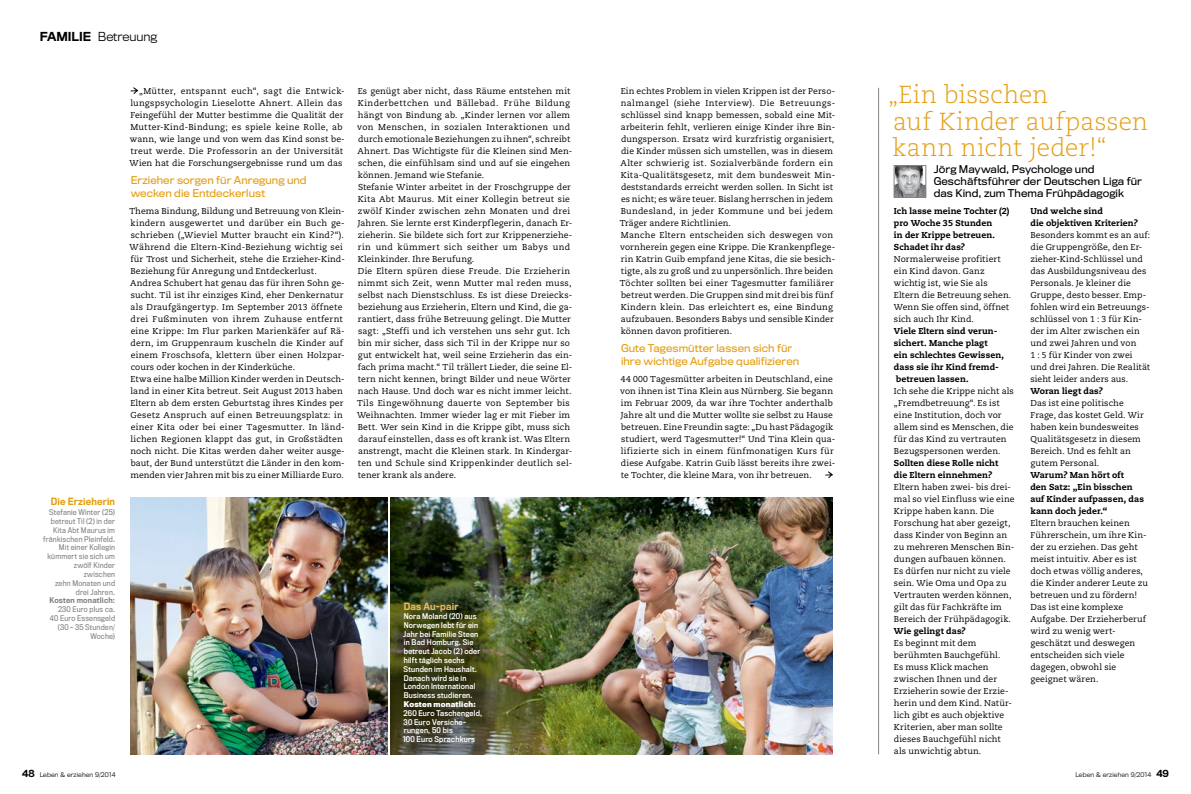
<style>
.page{position:relative;width:1191px;height:794px;background:#fff}
.page>*{position:absolute;margin:0;border:0;box-sizing:border-box;transform-origin:0 0}
.t1{font:300 24.6px/26.6px "Caecilia LT Std";letter-spacing:.005em;color:#e49f15}
.t2{font:300 11.5px "Titling Gothic FB Normal";color:#000}
.t3{font:10px/13px "Titling Gothic FB Normal";letter-spacing:.005em;color:#e49f15}
.t4{font:10px/12px "Titling Gothic FB Normal";letter-spacing:.005em;color:#000}
.t5{font:500 9.3px "Titling Gothic FB Narrow";letter-spacing:.02em;color:#e49f15}
.t6{font:500 9.3px "Titling Gothic FB Narrow";letter-spacing:.02em;color:#ecb85f}
.t7{font:8.6px/12px "Caecilia LT Std";letter-spacing:.015em;color:#000}
.t8{font:800 8.6px/12px "Caecilia LT Std";letter-spacing:.005em;color:#000}
.t9{font:7.3px/8.8px "Titling Gothic FB Narrow Standard";letter-spacing:.025em;color:#fff}
.t10{font:7.3px/8.8px "Titling Gothic FB Narrow";letter-spacing:.025em;color:#808285;text-align:right}
.t11{font:700 7.3px "Titling Gothic FB Narrow";letter-spacing:.025em;color:#fff}
.t12{font:500 7.3px "Titling Gothic FB Narrow";letter-spacing:.03em;color:#808285}
.t13{font:300 6px "Titling Gothic FB Normal";letter-spacing:.02em;color:#000}
.s1{font-weight:500}
.s2{font-weight:500;font-size:9px}
</style>
<div class="page">
<img style="left:390px;top:497px;width:443px;height:257px">
<div style="left:405px;top:604px;width:89px;height:151px;background:#000;opacity:.75"></div>
<svg style="left:131px;top:87px;width:7px;height:7px"></svg>
<svg style="left:825px;top:471px;width:8px;height:7px"></svg>
<img style="left:896px;top:167px;width:28px;height:28px">
<div style="left:894px;top:165px;width:32px;height:32px;border:1px solid #808285"></div>
<img style="left:131px;top:497px;width:256px;height:257px">
<hr style="left:878px;top:88px;width:1px;height:666px;background:#808285">
<h2 class="t2" style="left:40px;top:30px;width:119px"><span class="s1">FAMILIE</span> Betreuung</h2>
<p class="t5" style="left:51px;top:496px;width:66px">Die Erzieherin</p>
<p class="t10" style="left:43px;top:508px;width:73px">Stefanie Winter (25) betreut Til (2) in der<br>Kita Abt Maurus im fränkischen Pleinfeld.<br>Mit einer Kollegin kümmert sie sich um zwölf Kinder zwischen<br>zehn Monaten und drei Jahren.</p>
<p class="t12" style="left:49px;top:596px;width:67px">Kosten monatlich:</p>
<p class="t10" style="left:50px;top:605px;width:67px">230 Euro plus ca.<br>40 Euro Essensgeld (30 – 35 Stunden/<br>Woche)</p>
<p class="t7" style="left:130px;top:85px;width:217px;text-indent:9px">„Mütter, entspannt euch“, sagt die Entwick&shy;lungspsychologin Lieselotte Ahnert. Allein das Feingefühl der Mutter bestimme die Qualität der Mutter-Kind-Bindung; es spiele keine Rolle, ab wann, wie lange und von wem das Kind sonst be&shy;treut werde. Die Professorin an der Universität Wien hat die Forschungsergebnisse rund um das</p>
<p class="t7" style="left:130px;top:205px;width:217px">Thema Bindung, Bildung und Betreuung von Klein&shy;kindern ausgewertet und darüber ein Buch ge&shy;schrieben („Wieviel Mutter braucht ein Kind?“).<br>Während die Eltern-Kind-Beziehung wichtig sei für Trost und Sicherheit, stehe die Erzieher-Kind-Beziehung für Anregung und Entdeckerlust.<br>Andrea Schubert hat genau das für ihren Sohn ge&shy;sucht. Til ist ihr einziges Kind, eher Denkernatur als Draufgängertyp. Im September 2013 öffnete drei Fußminuten von ihrem Zuhause entfernt eine Krippe: Im Flur parken Marienkäfer auf Rä&shy;dern, im Gruppenraum kuscheln die Kinder auf einem Froschsofa, klettern über einen Holzpar&shy;cours oder kochen in der Kinderküche.<br>Etwa eine halbe Million Kinder werden in Deutsch&shy;land in einer Kita betreut. Seit August 2013 haben Eltern ab dem ersten Geburtstag ihres Kindes per Gesetz Anspruch auf einen Betreuungsplatz: in einer Kita oder bei einer Tagesmutter. In länd&shy;lichen Regionen klappt das gut, in Großstädten noch nicht. Die Kitas werden daher weiter ausge&shy;baut, der Bund unterstützt die Länder in den kom&shy;menden vier Jahren mit bis zu einer Milliarde Euro.</p>
<p class="t3" style="left:131px;top:174px;width:177px">Erzieher sorgen für Anregung und wecken die Entdeckerlust</p>
<p class="t7" style="left:357px;top:85px;width:217px">Es genügt aber nicht, dass Räume entstehen mit Kinderbettchen und Bällebad. Frühe Bildung hängt von Bindung ab. „Kinder lernen vor allem von Menschen, in sozialen Interaktionen und durch emotionale Beziehungen zu ihnen“, schreibt Ahnert. Das Wichtigste für die Kleinen sind Men&shy;schen, die einfühlsam sind und auf sie eingehen können. Jemand wie Stefanie.<br>Stefanie Winter arbeitet in der Froschgruppe der Kita Abt Maurus. Mit einer Kollegin betreut sie zwölf Kinder zwischen zehn Monaten und drei Jahren. Sie lernte erst Kinderpflegerin, danach Er&shy;zieherin. Sie bildete sich fort zur Krippenerziehe&shy;rin und kümmert sich seither um Babys und Kleinkinder. Ihre Berufung.<br>Die Eltern spüren diese Freude. Die Erzieherin nimmt sich Zeit, wenn Mutter mal reden muss, selbst nach Dienstschluss. Es ist diese Dreiecks&shy;beziehung aus Erzieherin, Eltern und Kind, die ga&shy;rantiert, dass frühe Betreuung gelingt. Die Mutter sagt: „Steffi und ich verstehen uns sehr gut. Ich bin mir sicher, dass sich Til in der Krippe nur so gut entwickelt hat, weil seine Erzieherin das ein&shy;fach prima macht.“ Til trällert Lieder, die seine El&shy;tern nicht kennen, bringt Bilder und neue Wörter nach Hause. Und doch war es nicht immer leicht.<br>Tils Eingewöhnung dauerte von September bis Weihnachten. Immer wieder lag er mit Fieber im Bett. Wer sein Kind in die Krippe gibt, muss sich darauf einstellen, dass es oft krank ist. Was Eltern anstrengt, macht die Kleinen stark. In Kindergar&shy;ten und Schule sind Krippenkinder deutlich sel&shy;tener krank als andere.</p>
<p class="t6" style="left:404px;top:601px;width:56px">Das Au-pair</p>
<p class="t9" style="left:403px;top:612px;width:79px">Nora Moland (20) aus<br>Norwegen lebt für ein<br>Jahr bei Familie Steen in Bad Homburg. Sie betreut Jacob (2) oder hilft täglich sechs<br>Stunden im Haushalt.<br>Danach wird sie in<br>London International<br>Business studieren.</p>
<p class="t11" style="left:404px;top:700px;width:73px">Kosten monatlich:</p>
<p class="t9" style="left:403px;top:709px;width:81px">260 Euro Taschengeld,<br>30 Euro Versiche&shy;rungen, 50 bis<br>100 Euro Sprachkurs</p>
<p class="t7" style="left:620px;top:85px;width:217px">Ein echtes Problem in vielen Krippen ist der Perso&shy;nalmangel (siehe Interview). Die Betreuungs&shy;schlüssel sind knapp bemessen, sobald eine Mit&shy;arbeiterin fehlt, verlieren einige Kinder ihre Bin&shy;dungsperson. Ersatz wird kurzfristig organisiert, die Kinder müssen sich umstellen, was in diesem Alter schwierig ist. Sozialverbände fordern ein Kita-Qualitätsgesetz, mit dem bundesweit Min&shy;deststandards erreicht werden sollen. In Sicht ist es nicht; es wäre teuer. Bislang herrschen in jedem Bundesland, in jeder Kommune und bei jedem Träger andere Richtlinien.<br>Manche Eltern entscheiden sich deswegen von vornherein gegen eine Krippe. Die Krankenpflege&shy;rin Katrin Guib empfand jene Kitas, die sie besich&shy;tigte, als zu groß und zu unpersönlich. Ihre beiden Töchter sollten bei einer Tagesmutter familiärer betreut werden. Die Gruppen sind mit drei bis fünf Kindern klein. Das erleichtert es, eine Bindung aufzubauen. Besonders Babys und sensible Kinder können davon profitieren.</p>
<p class="t7" style="left:620px;top:373px;width:216px">44 000 Tagesmütter arbeiten in Deutschland, eine von ihnen ist Tina Klein aus Nürnberg. Sie begann im Februar 2009, da war ihre Tochter anderthalb Jahre alt und die Mutter wollte sie selbst zu Hause betreuen. Eine Freundin sagte: „Du hast Pädagogik studiert, werd Tagesmutter!“ Und Tina Klein qua&shy;lifizierte sich in einem fünfmonatigen Kurs für diese Aufgabe. Katrin Guib lässt bereits ihre zwei&shy;te Tochter, die kleine Mara, von ihr betreuen.</p>
<p class="t3" style="left:621px;top:342px;width:180px">Gute Tagesmütter lassen sich für ihre wichtige Aufgabe qualifizieren</p>
<h1 class="t1" style="left:888px;top:82px;width:261px">„Ein bisschen<br>auf Kinder aufpassen kann nicht jeder!“</h1>
<p class="t4" style="left:933px;top:164px;width:210px">Jörg Maywald, Psychologe und<br>Geschäftsführer der Deutschen Liga für das Kind, zum Thema Frühpädagogik</p>
<p class="t8" style="left:894px;top:205px;width:117px">Ich lasse meine Tochter (2) pro Woche 35 Stunden<br>in der Krippe betreuen.<br>Schadet ihr das?</p>
<p class="t7" style="left:894px;top:253px;width:119px">Normalerweise profitiert ein Kind davon. Ganz wichtig ist, wie Sie als<br>Eltern die Betreuung sehen.<br>Wenn Sie offen sind, öffnet sich auch Ihr Kind.</p>
<p class="t8" style="left:894px;top:325px;width:111px">Viele Eltern sind verun&shy;sichert. Manche plagt<br>ein schlechtes Gewissen, dass sie ihr Kind fremd&shy;betreuen lassen.</p>
<p class="t7" style="left:894px;top:385px;width:121px">Ich sehe die Krippe nicht als „Fremdbetreuung“. Es ist eine Institution, doch vor allem sind es Menschen, die für das Kind zu vertrauten<br>Bezugspersonen werden.</p>
<p class="t8" style="left:894px;top:457px;width:106px">Sollten diese Rolle nicht die Eltern einnehmen?</p>
<p class="t7" style="left:894px;top:481px;width:122px">Eltern haben zwei- bis drei&shy;mal so viel Einfluss wie eine<br>Krippe haben kann. Die<br>Forschung hat aber gezeigt, dass Kinder von Beginn an zu mehreren Menschen Bin&shy;dungen aufbauen können.<br>Es dürfen nur nicht zu viele sein. Wie Oma und Opa zu<br>Vertrauten werden können, gilt das für Fachkräfte im<br>Bereich der Frühpädagogik.</p>
<p class="t8" style="left:894px;top:625px;width:73px">Wie gelingt das?</p>
<p class="t7" style="left:894px;top:637px;width:119px">Es beginnt mit dem berühmten Bauchgefühl.<br>Es muss Klick machen zwischen Ihnen und der<br>Erzieherin sowie der Erzie&shy;herin und dem Kind. Natür&shy;lich gibt es auch objektive<br>Kriterien, aber man sollte dieses Bauchgefühl nicht als unwichtig abtun.</p>
<p class="t8" style="left:1030px;top:205px;width:109px">Und welche sind<br>die objektiven Kriterien?</p>
<p class="t7" style="left:1030px;top:229px;width:121px">Besonders kommt es an auf: die Gruppengröße, den Er&shy;zieher-Kind-Schlüssel und das Ausbildungsniveau des<br>Personals. Je kleiner die<br>Gruppe, desto besser. Emp&shy;fohlen wird ein Betreuungs&shy;schlüssel von 1 : 3 für Kin&shy;der im Alter zwischen ein und zwei Jahren und von<br>1 : 5 für Kinder von zwei und drei Jahren. Die Realität sieht leider anders aus.</p>
<p class="t8" style="left:1030px;top:385px;width:74px">Woran liegt das?</p>
<p class="t7" style="left:1030px;top:397px;width:115px">Das ist eine politische<br>Frage, das kostet Geld. Wir haben kein bundesweites<br>Qualitätsgesetz in diesem<br>Bereich. Und es fehlt an gutem Personal.</p>
<p class="t8" style="left:1030px;top:469px;width:115px">Warum? Man hört oft<br>den Satz: „Ein bisschen auf Kinder aufpassen, das kann doch jeder.“</p>
<p class="t7" style="left:1030px;top:517px;width:119px">Eltern brauchen keinen<br>Führerschein, um ihre Kin&shy;der zu erziehen. Das geht meist intuitiv. Aber es ist doch etwas völlig anderes, die Kinder anderer Leute zu betreuen und zu fördern!<br>Das ist eine komplexe<br>Aufgabe. Der Erzieherberuf wird zu wenig wert&shy;geschätzt und deswegen entscheiden sich viele dagegen, obwohl sie geeignet wären.</p>
<p class="t13" style="left:22px;top:771px;width:95px"><span class="s2">48</span> Leben &amp; erziehen 9/2014</p>
<p class="t13" style="left:1075px;top:771px;width:95px">Leben &amp; erziehen 9/2014 <span class="s2">49</span></p>
</div>
